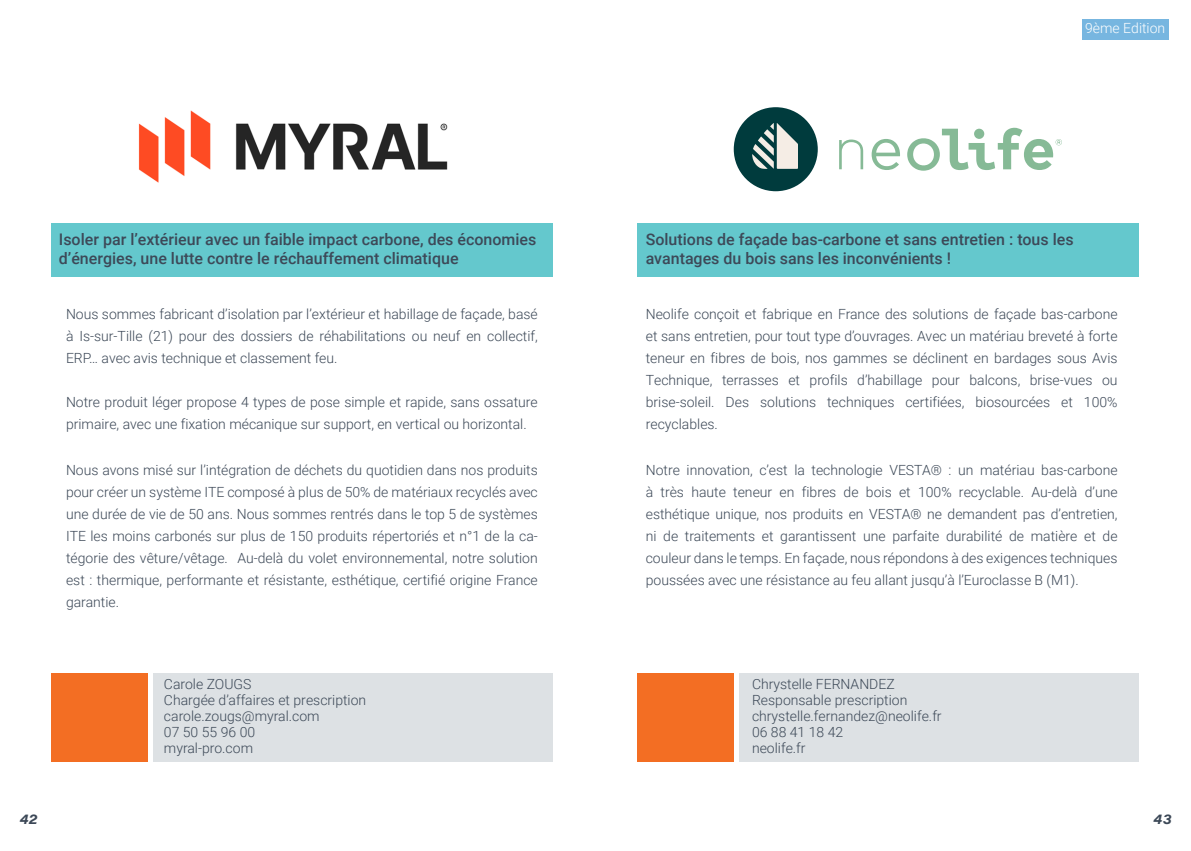
<style>
.page{position:relative;width:1191px;height:851px;background:#fff}
.page>*{position:absolute;margin:0;border:0;box-sizing:border-box;transform-origin:0 0}
.t1{font:500 16px/19.2px "Roboto";color:#3d4958}
.t2{font:300 14px/22px "Roboto";color:#3c4857;text-align:justify}
.t3{font:300 14px "Roboto";color:#fff}
.t4{font:italic 700 14px "Acumin Pro Wide";color:#3c4857}
</style>
<div class="page">
<div style="left:1082px;top:19px;width:87px;height:21px;background:#77b6e0"></div>
<div style="left:637px;top:223px;width:501px;height:53px;background:#64c8cd"></div>
<div style="left:51px;top:223px;width:502px;height:53px;background:#64c8cd"></div>
<div style="left:51px;top:673px;width:96px;height:88px;background:#f36e23"></div>
<div style="left:153px;top:673px;width:400px;height:88px;background:#dde1e4"></div>
<div style="left:637px;top:673px;width:96px;height:88px;background:#f36e23"></div>
<div style="left:739px;top:673px;width:399px;height:88px;background:#dde1e4"></div>
<img style="left:138px;top:110px;width:310px;height:73px">
<svg style="left:871px;top:139px;width:29px;height:31px"></svg>
<svg style="left:839px;top:139px;width:24px;height:30px"></svg>
<svg style="left:907px;top:128px;width:155px;height:43px"></svg>
<div style="left:733px;top:107px;width:84px;height:84px;background:#003b3d;border-radius:50%"></div>
<svg style="left:752px;top:123px;width:46px;height:46px"></svg>
<p class="t1" style="left:59px;top:229px;width:479px">Isoler par l’extérieur avec un faible impact carbone, des économies d’énergies, une lutte contre le réchauffement climatique</p>
<p class="t2" style="left:66px;top:302px;width:473px">Nous sommes fabricant d’isolation par l’extérieur et habillage de façade, basé à Is-sur-Tille (21) pour des dossiers de réhabilitations ou neuf en collectif, ERP… avec avis technique et classement feu.</p>
<p class="t2" style="left:66px;top:390px;width:473px">Notre produit léger propose 4 types de pose simple et rapide, sans ossature primaire, avec une fixation mécanique sur support, en vertical ou horizontal.</p>
<p class="t3" style="left:1085px;top:19px;width:82px">9ème Edition</p>
<p class="t1" style="left:646px;top:229px;width:429px">Solutions de façade bas-carbone et sans entretien : tous les avantages du bois sans les inconvénients !</p>
<p class="t2" style="left:646px;top:302px;width:473px">Neolife conçoit et fabrique en France des solutions de façade bas-carbone et sans entretien, pour tout type d’ouvrages. Avec un matériau breveté à forte teneur en fibres de bois, nos gammes se déclinent en bardages sous Avis Technique, terrasses et profils d’habillage pour balcons, brise-vues ou brise-soleil. Des solutions techniques certifiées, biosourcées et 100% recyclables.</p>
<p class="t2" style="left:66px;top:458px;width:473px">Nous avons misé sur l’intégration de déchets du quotidien dans nos produits pour créer un système ITE composé à plus de 50% de matériaux recyclés avec une durée de vie de 50 ans. Nous sommes rentrés dans le top 5 de systèmes ITE les moins carbonés sur plus de 150 produits répertoriés et n°1 de la ca&shy;tégorie des vêture/vêtage. Au-delà du volet environnemental, notre solution est : thermique, performante et résistante, esthétique, certifié origine France garantie.</p>
<p class="t2" style="left:646px;top:458px;width:473px">Notre innovation, c’est la technologie VESTA® : un matériau bas-carbone à très haute teneur en fibres de bois et 100% recyclable. Au-delà d’une esthétique unique, nos produits en VESTA® ne demandent pas d’entretien, ni de traitements et garantissent une parfaite durabilité de matière et de couleur dans le temps. En façade, nous répondons à des exigences techniques poussées avec une résistance au feu allant jusqu’à l’Euroclasse B (M1).</p>
<p class="t2" style="left:164px;top:672px;width:89px">Carole ZOUGS</p>
<p class="t2" style="left:164px;top:688px;width:204px">Chargée d’affaires et prescription</p>
<p class="t2" style="left:164px;top:704px;width:157px">carole.zougs@myral.com</p>
<p class="t2" style="left:164px;top:720px;width:93px">07 50 55 96 00</p>
<p class="t2" style="left:164px;top:736px;width:91px">myral-pro.com</p>
<p class="t2" style="left:752px;top:672px;width:144px">Chrystelle FERNANDEZ</p>
<p class="t2" style="left:752px;top:688px;width:157px">Responsable prescription</p>
<p class="t2" style="left:752px;top:704px;width:191px">chrystelle.fernandez@neolife.fr</p>
<p class="t2" style="left:752px;top:720px;width:93px">06 88 41 18 42</p>
<p class="t2" style="left:752px;top:736px;width:55px">neolife.fr</p>
<p class="t4" style="left:20px;top:808px;width:20px">42</p>
<p class="t4" style="left:1153px;top:808px;width:20px">43</p>
</div>
